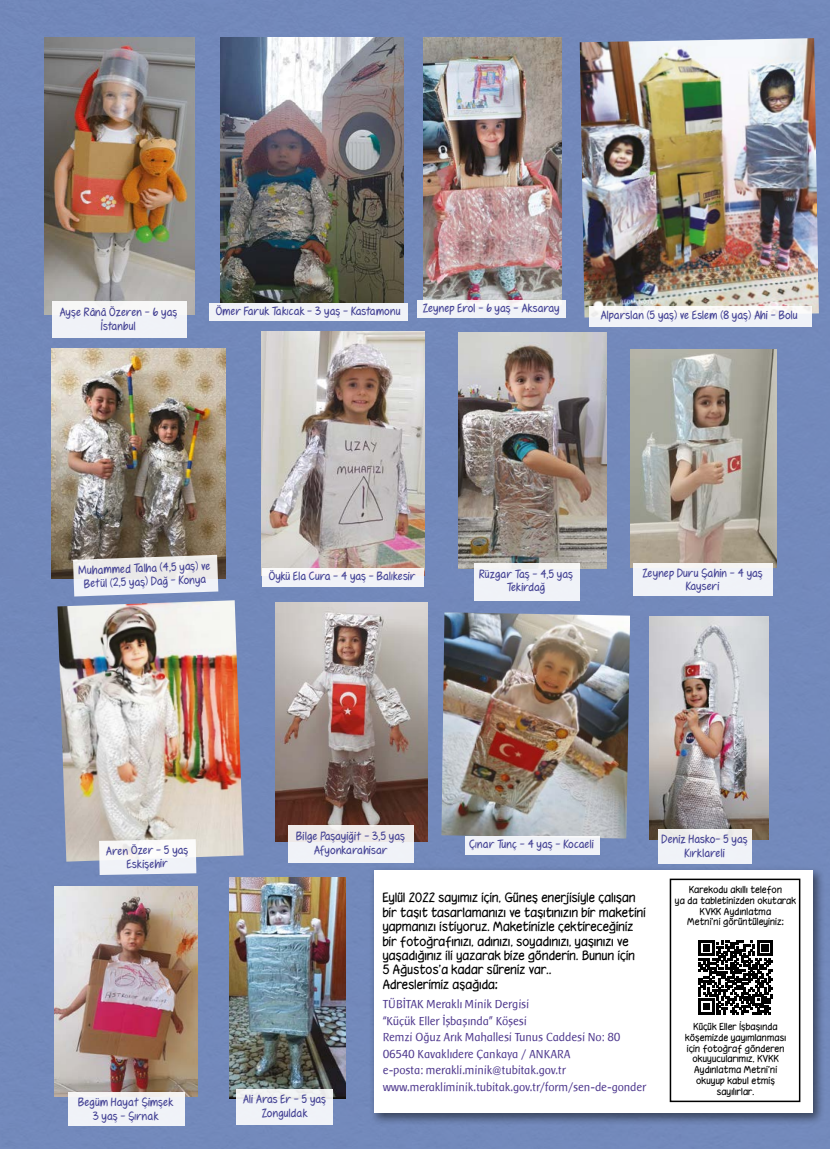
<style>
.page{position:relative;width:830px;height:1149px;background:#fff}
.page>*{position:absolute;margin:0;border:0;box-sizing:border-box;transform-origin:0 0}
.t1{font:12px/14.4px "Hooteroll";letter-spacing:-.01em;color:#000}
.t2{font:12px/16.5px "Baar Sophia";color:#4f398e}
.t3{font:11.25px/13.5px "Fennario";letter-spacing:-.02em;color:#444294;text-align:center}
.t4{font:9px/10.8px "Hooteroll";color:#000;text-align:center}
</style>
<div class="page">
<div style="left:0;top:0;width:829px;height:1148px;background:#7289bb"></div>
<div style="left:369px;top:865px;width:455px;height:260px;background:#000;opacity:.5"></div>
<div style="left:373px;top:869px;width:439px;height:243px;background:#fff"></div>
<img style="left:441px;top:612px;width:189px;height:226px">
<img style="left:261px;top:331px;width:163px;height:244px">
<img style="left:579px;top:38px;width:239px;height:279px">
<img style="left:276px;top:602px;width:151px;height:239px">
<div style="left:465px;top:836px;width:134px;height:18px;background:#f0f2f8"></div>
<img style="left:630px;top:349px;width:146px;height:218px">
<img style="left:52px;top:348px;width:173px;height:230px">
<img style="left:55px;top:886px;width:142px;height:210px">
<img style="left:229px;top:877px;width:116px;height:220px">
<img style="left:423px;top:37px;width:138px;height:263px">
<div style="left:589px;top:306px;width:222px;height:20px;background:#f0f3f8"></div>
<img style="left:458px;top:332px;width:148px;height:237px">
<img style="left:57px;top:600px;width:186px;height:261px">
<img style="left:649px;top:616px;width:119px;height:223px">
<svg style="left:99px;top:838px;width:97px;height:36px;background:#f2f2f3"></svg>
<div style="left:236px;top:1088px;width:97px;height:36px;background:linear-gradient(to bottom,#eeefef,#f0f3fa)"></div>
<div style="left:657px;top:829px;width:94px;height:34px;background:linear-gradient(to right,#eff0f4,#f0f1f5)"></div>
<div style="left:633px;top:563px;width:139px;height:32px;background:#f0f2f8"></div>
<div style="left:474px;top:563px;width:104px;height:37px;background:#f0f2f8"></div>
<svg style="left:73px;top:554px;width:145px;height:42px;background:#dddde0"></svg>
<div style="left:262px;top:568px;width:161px;height:18px;background:#f0f2f8"></div>
<div style="left:417px;top:300px;width:148px;height:18px;background:#f0f2f8"></div>
<div style="left:68px;top:1091px;width:116px;height:33px;background:#f0f2f8"></div>
<img style="left:45px;top:38px;width:150px;height:277px">
<div style="left:52px;top:301px;width:134px;height:37px;background:#f0f2f7"></div>
<svg style="left:698px;top:940px;width:74px;height:74px"></svg>
<div style="left:669px;top:878px;width:131px;height:223px;border:2px solid #000"></div>
<div style="left:288px;top:825px;width:126px;height:37px;background:linear-gradient(to right,#efeef0,#efeef0)"></div>
<img style="left:220px;top:37px;width:183px;height:266px">
<div style="left:209px;top:303px;width:198px;height:18px;background:#f0f2f7"></div>
<p class="t3" style="left:60px;top:305px;width:119px">Ayşe Rânâ Özeren - 6 yaş<br>İstanbul</p>
<p class="t3" style="left:216px;top:304px;width:187px">Ömer Faruk Takıcak - 3 yaş - Kastamonu</p>
<p class="t3" style="left:423px;top:301px;width:139px">Zeynep Erol - 6 yaş - Aksaray</p>
<p class="t3" style="left:600px;top:308px;width:199px">Alparslan (5 yaş) ve Eslem (8 yaş) Ahi - Bolu</p>
<p class="t3" style="left:79px;top:563px;width:134px;rotate:-2deg">Muhammed Talha (4,5 yaş) ve<br>Betül (2,5 yaş) Dağ - Konya</p>
<p class="t3" style="left:269px;top:568px;width:148px">Öykü Ela Cura - 4 yaş - Balıkesir</p>
<p class="t3" style="left:479px;top:567px;width:95px">Rüzgar Taş - 4,5 yaş<br>Tekirdağ</p>
<p class="t3" style="left:642px;top:566px;width:122px">Zeynep Duru Şahin - 4 yaş<br>Kayseri</p>
<p class="t3" style="left:106px;top:843px;width:84px;rotate:-1deg">Aren Özer - 5 yaş<br>Eskişehir</p>
<p class="t3" style="left:78px;top:1094px;width:97px">Begüm Hayat Şimşek<br>3 yaş - Şırnak</p>
<p class="t3" style="left:296px;top:829px;width:110px">Bilge Paşayiğit - 3,5 yaş<br>Afyonkarahisar</p>
<p class="t3" style="left:469px;top:836px;width:126px">Çınar Tunç - 4 yaş - Kocaeli</p>
<p class="t3" style="left:243px;top:1091px;width:85px">Ali Aras Er - 5 yaş<br>Zonguldak</p>
<p class="t1" style="left:383px;top:890px;width:265px">Eylül 2022 sayımız için, Güneş enerjisiyle çalışan bir taşıt tasarlamanızı ve taşıtınızın bir maketini yapmanızı istiyoruz. Maketinizle çektireceğiniz bir fotoğrafınızı, adınızı, soyadınızı, yaşınızı ve yaşadığınız ili yazarak bize gönderin. Bunun için<br>5 Ağustos’a kadar süreniz var..<br>Adreslerimiz aşağıda:</p>
<p class="t2" style="left:383px;top:995px;width:265px">TÜBİTAK Meraklı Minik Dergisi<br>“Küçük Eller İşbaşında” Köşesi<br>Remzi Oğuz Arık Mahallesi Tunus Caddesi No: 80<br>06540 Kavaklıdere Çankaya / ANKARA<br>e-posta: merakli.minik@tubitak.gov.tr www.merakliminik.tubitak.gov.tr/form/sen-de-gonder</p>
<p class="t3" style="left:661px;top:832px;width:88px">Deniz Hasko- 5 yaş<br>Kırklareli</p>
<p class="t4" style="left:675px;top:883px;width:123px">Karekodu akıllı telefon<br>ya da tabletinizden okutarak<br>KVKK Aydınlatma<br>Metni’ni görüntüleyiniz:</p>
<p class="t4" style="left:685px;top:1020px;width:103px">Küçük Eller İşbaşında köşemizde yayımlanması için fotoğraf gönderen okuyucularımız, KVKK<br>Aydınlatma Metni’ni okuyup kabul etmiş sayılırlar.</p>
</div>
